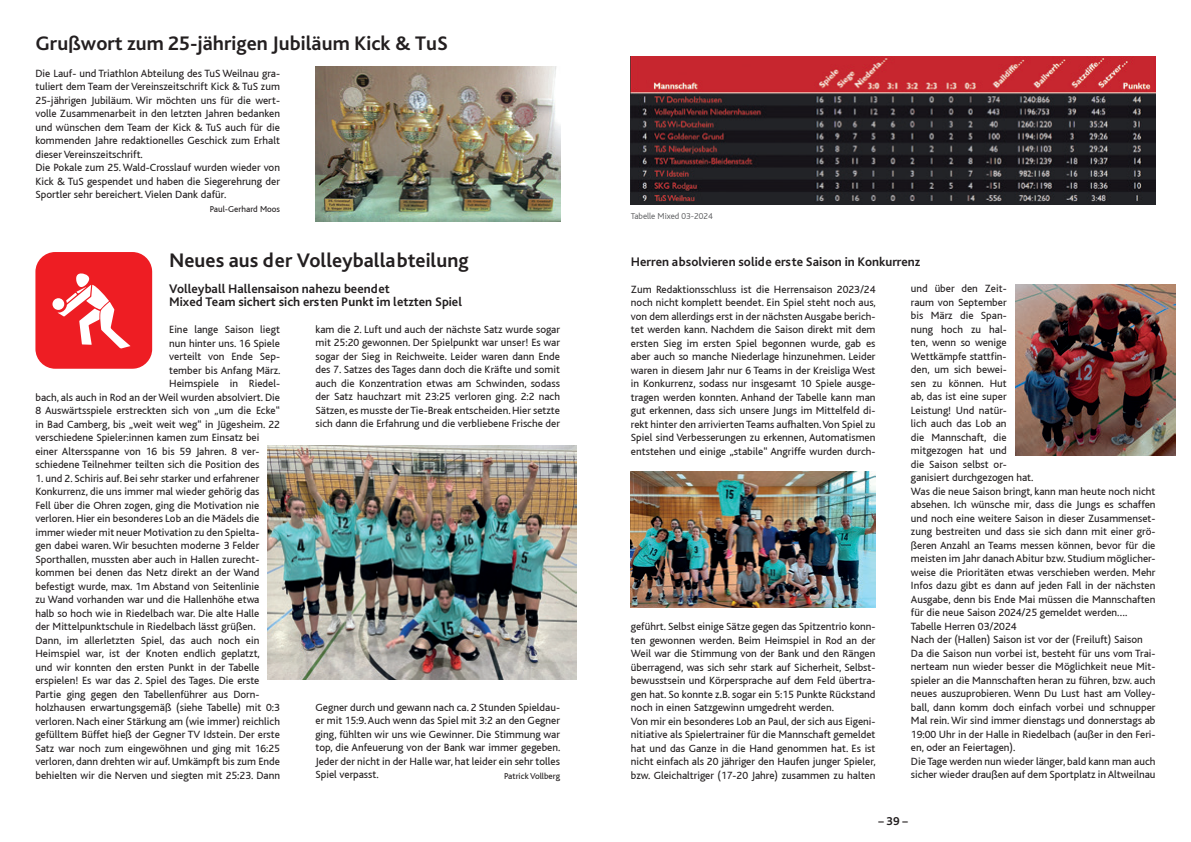
<style>
.page{position:relative;width:1191px;height:842px;background:#fff}
.page>*{position:absolute;margin:0;border:0;box-sizing:border-box;transform-origin:0 0}
.t1{font:700 20.5px "Bliss Pro";color:#231f20}
.t2{font:700 13px/13.5px "Bliss Pro";color:#231f20}
.t3{font:700 12px "Bliss Pro";color:#231f20}
.t4{font:11px/13.5px "Bliss";color:#231f20}
.t5{font:9px "Bliss";color:#231f20}
.t6{font:300 9px "Bliss";color:#57585a}
</style>
<div class="page">
<img style="left:315px;top:66px;width:245px;height:156px">
<svg style="left:35px;top:252px;width:117px;height:117px;background:#f04247"></svg>
<img style="left:268px;top:446px;width:309px;height:233px">
<img style="left:631px;top:57px;width:524px;height:147px">
<img style="left:631px;top:471px;width:244px;height:136px">
<img style="left:1015px;top:284px;width:160px;height:172px">
<h1 class="t1" style="left:35px;top:30px;width:414px">Grußwort zum 25-jährigen Jubiläum Kick &amp; TuS</h1>
<p class="t4" style="left:35px;top:66px;width:246px">Die Lauf- und Triathlon Abteilung des TuS Weilnau gra&shy;tuliert dem Team der Vereinszeitschrift Kick &amp; TuS zum 25-jährigen Jubiläum. Wir möchten uns für die wert&shy;volle Zusammenarbeit in den letzten Jahren bedanken und wünschen dem Team der Kick &amp; TuS auch für die kommenden Jahre redaktionelles Geschick zum Erhalt dieser Vereinszeitschrift.<br>Die Pokale zum 25. Wald-Crosslauf wurden wieder von Kick &amp; TuS gespendet und haben die Siegerehrung der Sportler sehr bereichert. Vielen Dank dafür.</p>
<p class="t5" style="left:210px;top:204px;width:72px">Paul-Gerhard Moos</p>
<h1 class="t1" style="left:169px;top:247px;width:301px">Neues aus der Volleyballabteilung</h1>
<p class="t2" style="left:169px;top:281px;width:294px">Volleyball Hallensaison nahezu beendet<br>Mixed Team sichert sich ersten Punkt im letzten Spiel</p>
<p class="t4" style="left:169px;top:323px;width:112px">Eine lange Saison liegt</p>
<p class="t4" style="left:169px;top:336px;width:112px">nun hinter uns. 16 Spiele</p>
<p class="t4" style="left:169px;top:350px;width:112px">verteilt von Ende Sep-</p>
<p class="t4" style="left:169px;top:363px;width:112px">tember bis Anfang März.</p>
<p class="t4" style="left:169px;top:377px;width:112px">Heimspiele in Riedel-</p>
<p class="t4" style="left:35px;top:390px;width:246px">bach, als auch in Rod an der Weil wurden absolviert. Die</p>
<p class="t4" style="left:35px;top:404px;width:246px">8 Auswärtsspiele erstreckten sich von „um die Ecke“</p>
<p class="t4" style="left:35px;top:417px;width:246px">in Bad Camberg, bis „weit weit weg“ in Jügesheim. 22</p>
<p class="t4" style="left:35px;top:431px;width:225px">verschiedene Spieler:innen kamen zum Einsatz bei</p>
<p class="t4" style="left:35px;top:444px;width:225px">einer Altersspanne von 16 bis 59 Jahren. 8 ver-</p>
<p class="t4" style="left:35px;top:458px;width:225px">schiedene Teilnehmer teilten sich die Position des</p>
<p class="t4" style="left:35px;top:471px;width:246px">1. und 2. Schiris auf. Bei sehr starker und erfahrener Konkurrenz, die uns immer mal wieder gehörig das<br>Fell über die Ohren zogen, ging die Motivation nie verloren. Hier ein besonderes Lob an die Mädels die immer wieder mit neuer Motivation zu den Spielta-<br>gen dabei waren. Wir besuchten moderne 3 Felder Sporthallen, mussten aber auch in Hallen zurecht&shy;kommen bei denen das Netz direkt an der Wand befestigt wurde, max. 1m Abstand von Seitenlinie<br>zu Wand vorhanden war und die Hallenhöhe etwa halb so hoch wie in Riedelbach war. Die alte Halle<br>der Mittelpunktschule in Riedelbach lässt grüßen.<br>Dann, im allerletzten Spiel, das auch noch ein Heimspiel war, ist der Knoten endlich geplatzt,<br>und wir konnten den ersten Punkt in der Tabelle erspielen! Es war das 2. Spiel des Tages. Die erste Partie ging gegen den Tabellenführer aus Dorn&shy;holzhausen erwartungsgemäß (siehe Tabelle) mit 0:3 verloren. Nach einer Stärkung am (wie immer) reichlich gefülltem Büffet hieß der Gegner TV Idstein. Der erste Satz war noch zum eingewöhnen und ging mit 16:25 verloren, dann drehten wir auf. Umkämpft bis zum Ende behielten wir die Nerven und siegten mit 25:23. Dann</p>
<p class="t4" style="left:315px;top:323px;width:246px;text-align:justify">kam die 2. Luft und auch der nächste Satz wurde sogar mit 25:20 gewonnen. Der Spielpunkt war unser! Es war sogar der Sieg in Reichweite. Leider waren dann Ende des 7. Satzes des Tages dann doch die Kräfte und somit auch die Konzentration etwas am Schwinden, sodass der Satz hauchzart mit 23:25 verloren ging. 2:2 nach Sätzen, es musste der Tie-Break entscheiden. Hier setzte sich dann die Erfahrung und die verbliebene Frische der</p>
<p class="t4" style="left:315px;top:701px;width:246px;text-align:justify">Gegner durch und gewann nach ca. 2 Stunden Spieldau&shy;er mit 15:9. Auch wenn das Spiel mit 3:2 an den Gegner ging, fühlten wir uns wie Gewinner. Die Stimmung war top, die Anfeuerung von der Bank war immer gegeben.<br>Jeder der nicht in der Halle war, hat leider ein sehr tolles Spiel verpasst.</p>
<p class="t5" style="left:504px;top:771px;width:57px">Patrick Vollberg</p>
<p class="t6" style="left:631px;top:211px;width:83px">Tabelle Mixed 03-2024</p>
<p class="t2" style="left:631px;top:254px;width:291px">Herren absolvieren solide erste Saison in Konkurrenz</p>
<p class="t4" style="left:631px;top:282px;width:246px;text-align:justify">Zum Redaktionsschluss ist die Herrensaison 2023/24 noch nicht komplett beendet. Ein Spiel steht noch aus, von dem allerdings erst in der nächsten Ausgabe berich&shy;tet werden kann. Nachdem die Saison direkt mit dem ersten Sieg im ersten Spiel begonnen wurde, gab es aber auch so manche Niederlage hinzunehmen. Leider waren in diesem Jahr nur 6 Teams in der Kreisliga West in Konkurrenz, sodass nur insgesamt 10 Spiele ausge&shy;tragen werden konnten. Anhand der Tabelle kann man gut erkennen, dass sich unsere Jungs im Mittelfeld di&shy;rekt hinter den arrivierten Teams aufhalten. Von Spiel zu Spiel sind Verbesserungen zu erkennen, Automatismen entstehen und einige „stabile“ Angriffe wurden durch-</p>
<p class="t4" style="left:631px;top:620px;width:246px">geführt. Selbst einige Sätze gegen das Spitzentrio konn&shy;ten gewonnen werden. Beim Heimspiel in Rod an der Weil war die Stimmung von der Bank und den Rängen überragend, was sich sehr stark auf Sicherheit, Selbst&shy;bewusstsein und Körpersprache auf dem Feld übertra&shy;gen hat. So konnte z.B. sogar ein 5:15 Punkte Rückstand noch in einen Satzgewinn umgedreht werden.<br>Von mir ein besonderes Lob an Paul, der sich aus Eigeni&shy;nitiative als Spielertrainer für die Mannschaft gemeldet hat und das Ganze in die Hand genommen hat. Es ist nicht einfach als 20 jähriger den Haufen junger Spieler, bzw. Gleichaltriger (17-20 Jahre) zusammen zu halten</p>
<p class="t4" style="left:911px;top:282px;width:246px">und über den Zeit-<br>raum von September<br>bis März die Span-<br>nung hoch zu hal-<br>ten, wenn so wenige<br>Wettkämpfe stattfin-<br>den, um sich bewei-<br>sen zu können. Hut<br>ab, das ist eine super<br>Leistung! Und natür-<br>lich auch das Lob an<br>die Mannschaft, die<br>mitgezogen hat und<br>die Saison selbst or-<br>ganisiert durchgezogen hat.<br>Was die neue Saison bringt, kann man heute noch nicht absehen. Ich wünsche mir, dass die Jungs es schaffen und noch eine weitere Saison in dieser Zusammenset&shy;zung bestreiten und dass sie sich dann mit einer grö&shy;ßeren Anzahl an Teams messen können, bevor für die meisten im Jahr danach Abitur bzw. Studium möglicher&shy;weise die Prioritäten etwas verschieben werden. Mehr Infos dazu gibt es dann auf jeden Fall in der nächsten Ausgabe, denn bis Ende Mai müssen die Mannschaften für die neue Saison 2024/25 gemeldet werden….<br>Tabelle Herren 03/2024<br>Nach der (Hallen) Saison ist vor der (Freiluft) Saison Da die Saison nun vorbei ist, besteht für uns vom Trai&shy;nerteam nun wieder besser die Möglichkeit neue Mit&shy;spieler an die Mannschaften heran zu führen, bzw. auch neues auszuprobieren. Wenn Du Lust hast am Volley&shy;ball, dann komm doch einfach vorbei und schnupper Mal rein. Wir sind immer dienstags und donnerstags ab 19:00 Uhr in der Halle in Riedelbach (außer in den Feri&shy;en, oder an Feiertagen).<br>Die Tage werden nun wieder länger, bald kann man auch sicher wieder draußen auf dem Sportplatz in Altweilnau</p>
<p class="t3" style="left:878px;top:813px;width:31px">– 39 –</p>
</div>
